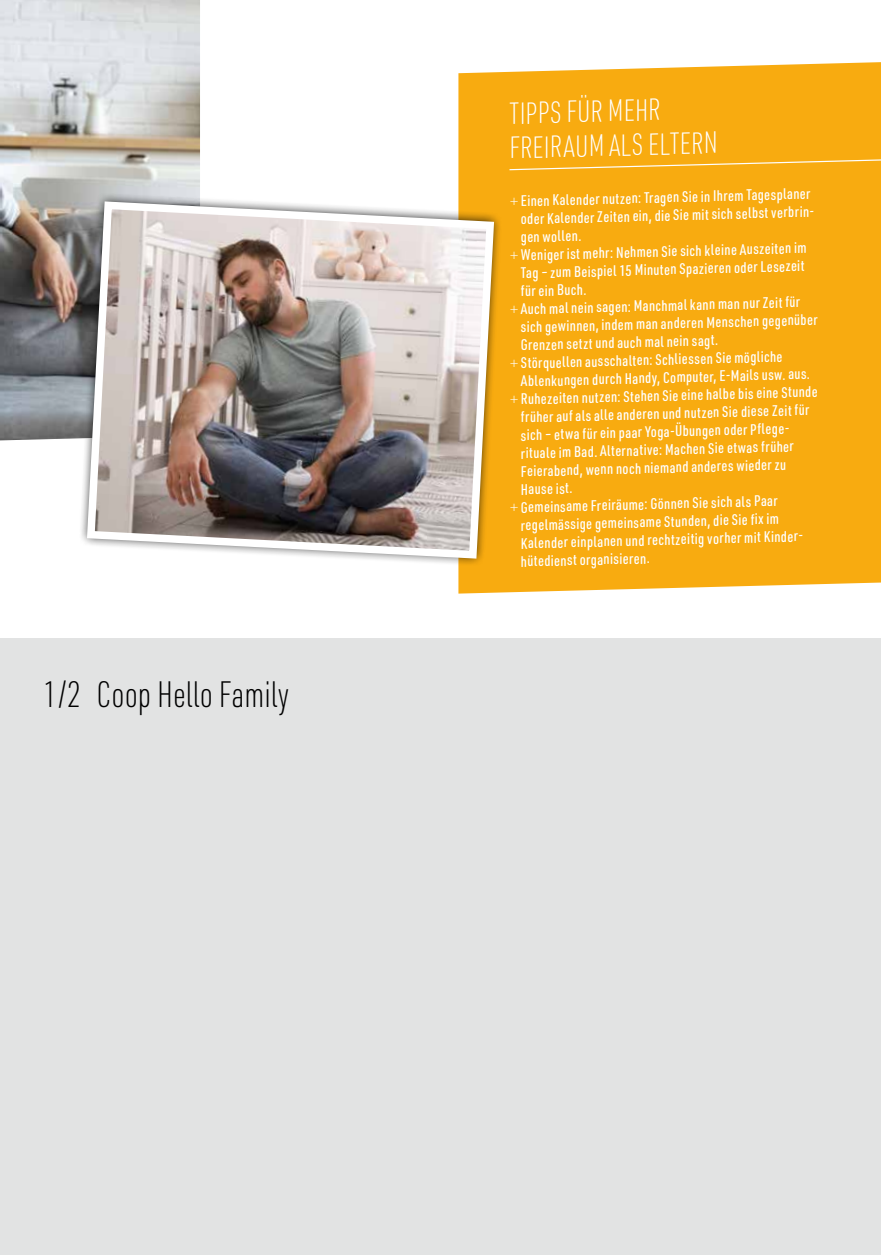
<style>
.page{position:relative;width:881px;height:1255px;background:#fff}
.page>*{position:absolute;margin:0;border:0;box-sizing:border-box;transform-origin:0 0}
.t1{font:200 36px "URWDIN Cond";color:#000}
.t2{font:200 30px/34.2px "URWDIN Cond";color:#fff}
.t3{font:500 15px/17.9px "URWDIN Cond";color:#fff}
.s1{font-family:"URWDIN";font-weight:200}
</style>
<div class="page">
<img style="left:0;top:0;width:200px;height:440px">
<div style="left:458px;top:62px;width:422px;height:531px;background:#f8ab10"></div>
<svg style="left:508px;top:158px;width:372px;height:13px;background:#f8b226"></svg>
<svg style="left:77px;top:191px;width:427px;height:377px"></svg>
<img style="left:83px;top:197px;width:415px;height:365px">
<div style="left:0;top:638px;width:879px;height:616px;background:#e2e3e3"></div>
<h1 class="t1" style="left:43px;top:670px;width:248px">1/2 Coop Hello Family</h1>
<h2 class="t2" style="left:508px;top:95px;width:210px;rotate:-1deg">TIPPS FÜR MEHR<br>FREIRAUM ALS ELTERN</h2>
<p class="t3" style="left:519px;top:193px;width:295px;text-indent:-9px;rotate:-2deg"><span class="s1">+</span> Einen Kalender nutzen: Tragen Sie in Ihrem Tagesplaner oder Kalender Zeiten ein, die Sie mit sich selbst verbrin&shy;gen wollen.</p>
<p class="t3" style="left:519px;top:247px;width:288px;line-height:17.4px;text-indent:-9px;rotate:-2deg"><span class="s1">+</span> Weniger ist mehr: Nehmen Sie sich kleine Auszeiten im<br>Tag – zum Beispiel 15 Minuten Spazieren oder Lesezeit für ein Buch.</p>
<p class="t3" style="left:509px;top:301px;width:291px;rotate:-2deg"><span class="s1">+</span> Auch mal nein sagen: Manchmal kann man nur Zeit für</p>
<p class="t3" style="left:520px;top:319px;width:298px;rotate:-2deg">sich gewinnen, indem man anderen Menschen gegenüber</p>
<p class="t3" style="left:520px;top:336px;width:199px;rotate:-2deg">Grenzen setzt und auch mal nein sagt.</p>
<p class="t3" style="left:509px;top:355px;width:274px;rotate:-2deg"><span class="s1">+</span> Störquellen ausschalten: Schliessen Sie mögliche</p>
<p class="t3" style="left:520px;top:373px;width:290px;rotate:-2deg">Ablenkungen durch Handy, Computer, E-Mails usw. aus.</p>
<p class="t3" style="left:509px;top:391px;width:309px;rotate:-2deg"><span class="s1">+</span> Ruhezeiten nutzen: Stehen Sie eine halbe bis eine Stunde</p>
<p class="t3" style="left:520px;top:409px;width:290px;rotate:-2deg">früher auf als alle anderen und nutzen Sie diese Zeit für</p>
<p class="t3" style="left:520px;top:427px;width:273px;rotate:-2deg">sich – etwa für ein paar Yoga-Übungen oder Pflege-</p>
<p class="t3" style="left:520px;top:445px;width:274px;rotate:-2deg">rituale im Bad. Alternative: Machen Sie etwas früher</p>
<p class="t3" style="left:520px;top:463px;width:266px;rotate:-2deg">Feierabend, wenn noch niemand anderes wieder zu</p>
<p class="t3" style="left:520px;top:480px;width:53px;rotate:-2deg">Hause ist.</p>
<p class="t3" style="left:518px;top:499px;width:287px;text-indent:-9px;rotate:-2deg"><span class="s1">+</span> Gemeinsame Freiräume: Gönnen Sie sich als Paar regelmässige gemeinsame Stunden, die Sie fix im Kalender einplanen und rechtzeitig vorher mit Kinder&shy;hütedienst organisieren.</p>
</div>
